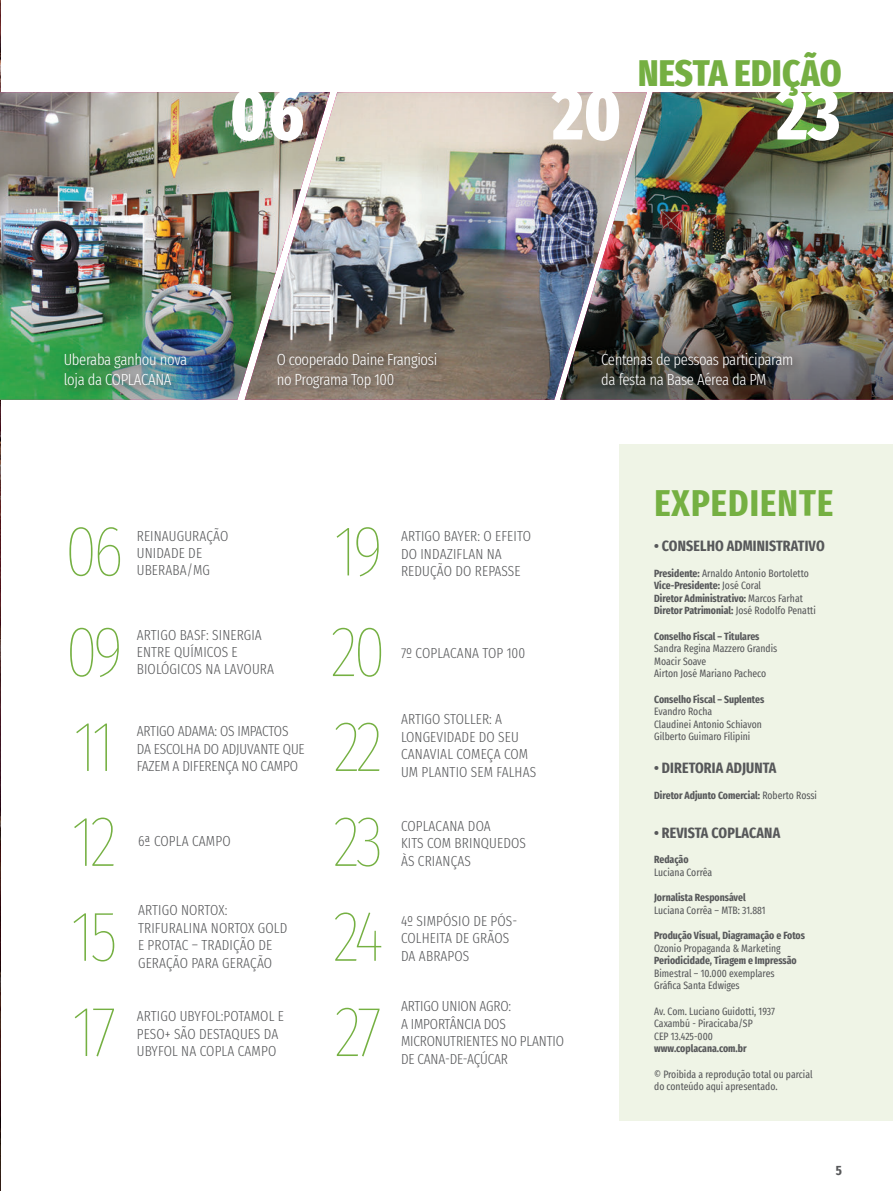
<style>
.page{position:relative;width:893px;height:1191px;background:#fff}
.page>*{position:absolute;margin:0;border:0;box-sizing:border-box;transform-origin:0 0}
.t1{font:800 extra-condensed 72.75px "Fira Sans";color:#fff}
.t2{font:100 extra-condensed 71.7px/97.6px "Fira Sans";letter-spacing:-.06em;color:#75b042;text-align:justify}
.t3{font:800 extra-condensed 37.5px "Fira Sans";letter-spacing:.01em;color:#75af42}
.t4{font:700 extra-condensed 37.5px "Fira Sans";letter-spacing:.03em;color:#75b042}
.t5{font:300 extra-condensed 16.05px/19.2px "Fira Sans";letter-spacing:-.02em;color:#fff}
.t6{font:700 extra-condensed 15px "Fira Sans";letter-spacing:.01em;color:#57585a}
.t7{font:300 extra-condensed 14.55px/17.4px "Fira Sans";letter-spacing:.01em;color:#57585a}
.t8{font:300 extra-condensed 14.55px/17.4px "Fira Sans";letter-spacing:-.01em;color:#57585a}
.t9{font:700 extra-condensed 13.5px "Fira Sans";color:#57585a}
.t10{font:extra-condensed 10.5px/12.6px "Fira Sans";color:#57585a}
.t11{font:700 extra-condensed 10.5px/12.6px "Fira Sans";color:#57585a}
.s1{font-weight:400}
</style>
<div class="page">
<img style="left:1px;top:92px;width:244px;height:308px">
<div style="left:619px;top:445px;width:274px;height:676px;background:#eff4e6"></div>
<img style="left:647px;top:92px;width:246px;height:308px">
<img style="left:245px;top:92px;width:402px;height:308px">
<div style="left:60px;top:349px;width:137px;height:49px;background:#231f20;opacity:.75"></div>
<div style="left:273px;top:349px;width:174px;height:50px;background:#231f20;opacity:.75"></div>
<div style="left:597px;top:349px;width:206px;height:47px;background:#231f20;opacity:.75"></div>
<svg style="left:0;top:0;width:1px;height:1191px"></svg>
<h3 class="t3" style="left:638px;top:41px;width:205px">NESTA EDIÇÃO</h3>
<h1 class="t1" style="left:230px;top:52px;width:76px">06</h1>
<h1 class="t1" style="left:553px;top:52px;width:70px">20</h1>
<h1 class="t1" style="left:777px;top:52px;width:65px">23</h1>
<p class="t5" style="left:64px;top:350px;width:125px">Uberaba ganhou nova loja da COPLACANA</p>
<p class="t5" style="left:277px;top:350px;width:162px">O cooperado Daine Frangiosi no Programa Top 100</p>
<p class="t5" style="left:601px;top:350px;width:194px">Centenas de pessoas participaram da festa na Base Aérea da PM</p>
<h2 class="t2" style="left:65px;top:501px;width:61px">06</h2>
<p class="t7" style="left:137px;top:527px;width:93px">REINAUGURAÇÃO<br>UNIDADE DE<br>UBERABA/MG</p>
<h2 class="t2" style="left:65px;top:602px;width:59px">09</h2>
<p class="t7" style="left:137px;top:626px;width:139px">ARTIGO BASF: SINERGIA<br>ENTRE QUÍMICOS E<br>BIOLÓGICOS NA LAVOURA</p>
<h2 class="t2" style="left:73px;top:697px;width:43px">11</h2>
<p class="t8" style="left:137px;top:722px;width:169px">ARTIGO ADAMA: OS IMPACTOS<br>DA ESCOLHA DO ADJUVANTE QUE<br>FAZEM A DIFERENÇA NO CAMPO</p>
<h2 class="t2" style="left:71px;top:792px;width:47px">12</h2>
<h2 class="t2" style="left:71px;top:886px;width:48px">15</h2>
<p class="t7" style="left:138px;top:832px;width:94px">6ª COPLA CAMPO</p>
<p class="t7" style="left:138px;top:901px;width:151px">ARTIGO NORTOX:<br>TRIFURALINA NORTOX GOLD<br>E PROTAC – TRADIÇÃO DE</p>
<p class="t7" style="left:138px;top:954px;width:136px">GERAÇÃO PARA GERAÇÃO</p>
<h2 class="t2" style="left:72px;top:982px;width:46px">17</h2>
<p class="t7" style="left:137px;top:1007px;width:149px">ARTIGO UBYFOL:POTAMOL E<br>PESO+ SÃO DESTAQUES DA<br>UBYFOL NA COPLA CAMPO</p>
<h2 class="t2" style="left:331px;top:501px;width:56px">19<br>20<br>22</h2>
<h2 class="t2" style="left:333px;top:792px;width:52px">23</h2>
<h2 class="t2" style="left:333px;top:886px;width:52px">24</h2>
<h2 class="t2" style="left:335px;top:982px;width:49px">27</h2>
<p class="t7" style="left:401px;top:527px;width:131px">ARTIGO BAYER: O EFEITO<br>DO INDAZIFLAN NA<br>REDUÇÃO DO REPASSE</p>
<p class="t7" style="left:401px;top:644px;width:126px">7º COPLACANA TOP 100</p>
<p class="t7" style="left:401px;top:710px;width:137px">ARTIGO STOLLER: A<br>LONGEVIDADE DO SEU<br>CANAVIAL COMEÇA COM<br>UM PLANTIO SEM FALHAS</p>
<p class="t7" style="left:401px;top:817px;width:126px">COPLACANA DOA<br>KITS COM BRINQUEDOS<br>ÀS CRIANÇAS</p>
<p class="t7" style="left:401px;top:912px;width:118px">4º SIMPÓSIO DE PÓS-<br>COLHEITA DE GRÃOS<br>DA ABRAPOS</p>
<p class="t8" style="left:401px;top:997px;width:165px">ARTIGO UNION AGRO:<br>A IMPORTÂNCIA DOS<br>MICRONUTRIENTES NO PLANTIO</p>
<p class="t8" style="left:401px;top:1050px;width:109px">DE CANA-DE-AÇÚCAR</p>
<h3 class="t4" style="left:654px;top:471px;width:180px">EXPEDIENTE</h3>
<p class="t6" style="left:654px;top:533px;width:172px">• CONSELHO ADMINISTRATIVO</p>
<p class="t11" style="left:654px;top:566px;width:163px">Presidente: <span class="s1">Arnaldo Antonio Bortoletto </span>Vice-Presidente: <span class="s1">José Coral<br></span>Diretor Administrativo: <span class="s1">Marcos Farhat </span>Diretor Patrimonial: <span class="s1">José Rodolfo Penatti</span></p>
<p class="t11" style="left:654px;top:629px;width:107px">Conselho Fiscal – Titulares</p>
<p class="t10" style="left:654px;top:642px;width:125px">Sandra Regina Mazzero Grandis<br>Moacir Soave<br>Airton José Mariano Pacheco</p>
<p class="t11" style="left:654px;top:692px;width:112px">Conselho Fiscal – Suplentes</p>
<p class="t10" style="left:654px;top:705px;width:109px">Evandro Rocha<br>Claudinei Antonio Schiavon<br>Gilberto Guimaro Filipini</p>
<p class="t6" style="left:654px;top:755px;width:124px">• DIRETORIA ADJUNTA</p>
<p class="t11" style="left:654px;top:788px;width:164px">Diretor Adjunto Comercial: <span class="s1">Roberto Rossi</span></p>
<p class="t6" style="left:654px;top:820px;width:128px">• REVISTA COPLACANA</p>
<p class="t11" style="left:654px;top:852px;width:36px">Redação</p>
<p class="t10" style="left:654px;top:865px;width:60px">Luciana Corrêa</p>
<p class="t11" style="left:654px;top:890px;width:93px">Jornalista Responsável</p>
<p class="t10" style="left:654px;top:903px;width:113px">Luciana Corrêa – MTB: 31.881</p>
<p class="t11" style="left:654px;top:928px;width:152px">Produção Visual, Diagramação e Fotos</p>
<p class="t10" style="left:654px;top:941px;width:128px">Ozonio Propaganda &amp; Marketing</p>
<p class="t11" style="left:654px;top:953px;width:144px">Periodicidade, Tiragem e Impressão</p>
<p class="t10" style="left:654px;top:966px;width:122px">Bimestral – 10.000 exemplares<br>Gráfica Santa Edwiges</p>
<p class="t10" style="left:654px;top:1004px;width:122px">Av. Com. Luciano Guidotti, 1937<br>Caxambú - Piracicaba/SP<br>CEP 13.425-000</p>
<p class="t11" style="left:654px;top:1041px;width:94px">www.coplacana.com.br</p>
<p class="t10" style="left:654px;top:1067px;width:160px">© Proibida a reprodução total ou parcial do conteúdo aqui apresentado.</p>
<p class="t9" style="left:836px;top:1159px;width:8px">5</p>
</div>
